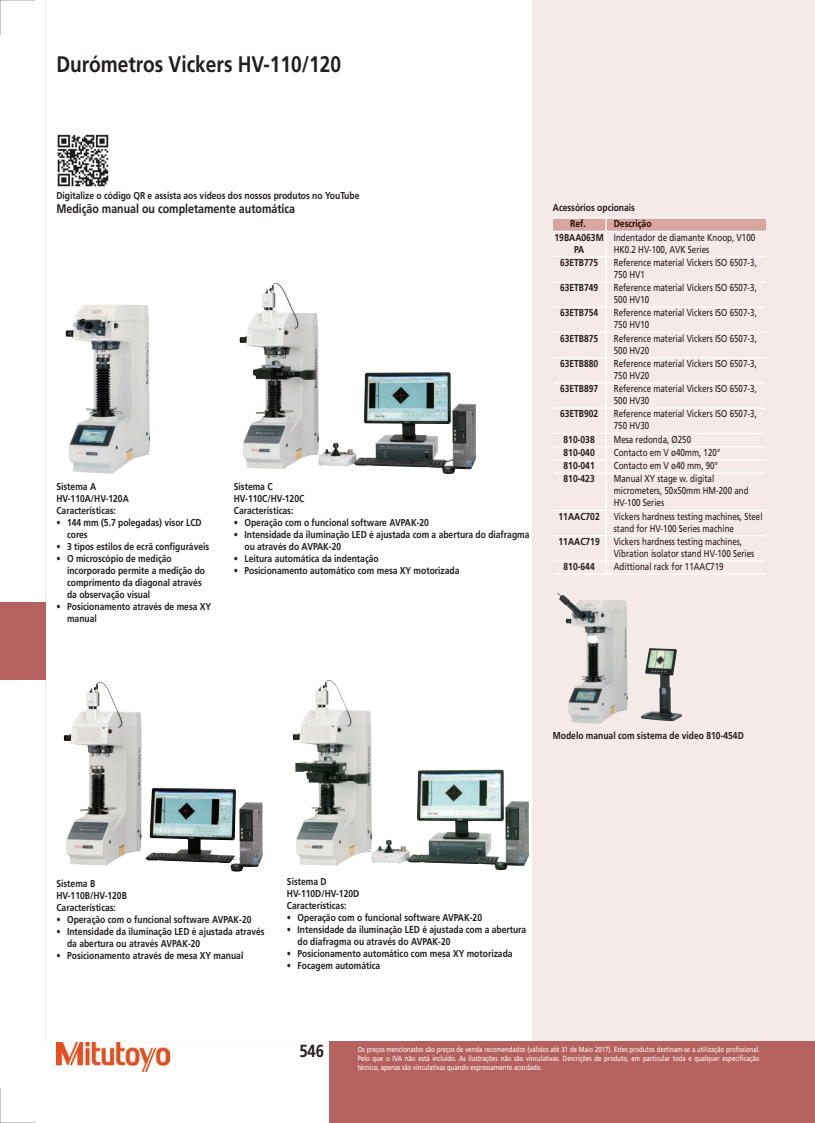
<style>
.page{position:relative;width:815px;height:1123px;background:#fff}
.page>*{position:absolute;margin:0;border:0;box-sizing:border-box;transform-origin:0 0}
.t1{font:700 22.5px "Mitutoyo Frutiger";color:#231f20}
.t2{font:700 17.5px "Mitutoyo Frutiger";color:#231f20}
.t3{font:700 12.5px "Mitutoyo Frutiger";color:#231f20}
.t4{font:700 10px/12px "Mitutoyo Frutiger";color:#231f20}
.t5{font:10px/12px "Mitutoyo Frutiger";color:#221b1b}
.t6{font:700 10px/12px "Mitutoyo Frutiger";color:#221b1b;text-align:center}
.t7{font:700 10px "Mitutoyo Frutiger";color:#220705}
.t8{font:7.5px/9px "Mitutoyo Frutiger";color:#fff;text-align:justify}
</style>
<div class="page">
<hr style="left:0;top:0;width:1px;height:35px;background:#000">
<hr style="left:814px;top:0;width:1px;height:35px;background:#000">
<hr style="left:814px;top:1088px;width:1px;height:35px;background:#000">
<hr style="left:0;top:1088px;width:1px;height:35px;background:#000">
<hr style="left:0;top:1122px;width:35px;height:1px;background:#000">
<hr style="left:0;top:0;width:35px;height:1px;background:#000">
<div style="left:46px;top:0;width:768px;height:1041px;background:#f6eae8"></div>
<img style="left:46px;top:0;width:485px;height:1041px">
<img style="left:56px;top:134px;width:54px;height:53px">
<img style="left:66px;top:305px;width:84px;height:169px">
<img style="left:239px;top:283px;width:36px;height:186px">
<img style="left:64px;top:682px;width:35px;height:126px">
<img style="left:293px;top:680px;width:35px;height:127px">
<div style="left:552px;top:218px;width:213px;height:13px;background:#d8a6a0"></div>
<hr style="left:552px;top:217px;width:54px;height:2px;background:#fff">
<hr style="left:552px;top:231px;width:54px;height:1px;background:#fff">
<hr style="left:605px;top:217px;width:160px;height:2px;background:#fff">
<hr style="left:605px;top:231px;width:160px;height:1px;background:#fff">
<hr style="left:552px;top:256px;width:54px;height:1px;background:#fff">
<hr style="left:605px;top:256px;width:160px;height:1px;background:#fff">
<hr style="left:552px;top:281px;width:54px;height:1px;background:#fff">
<hr style="left:605px;top:281px;width:160px;height:1px;background:#fff">
<hr style="left:552px;top:306px;width:54px;height:2px;background:#fff">
<hr style="left:605px;top:306px;width:160px;height:2px;background:#fff">
<hr style="left:552px;top:332px;width:54px;height:1px;background:#fff">
<hr style="left:605px;top:332px;width:160px;height:1px;background:#fff">
<hr style="left:552px;top:357px;width:54px;height:1px;background:#fff">
<hr style="left:605px;top:357px;width:160px;height:1px;background:#fff">
<hr style="left:552px;top:382px;width:54px;height:1px;background:#fff">
<hr style="left:605px;top:382px;width:160px;height:1px;background:#fff">
<hr style="left:552px;top:407px;width:54px;height:2px;background:#fff">
<hr style="left:605px;top:407px;width:160px;height:2px;background:#fff">
<hr style="left:552px;top:433px;width:54px;height:1px;background:#fff">
<hr style="left:605px;top:433px;width:160px;height:1px;background:#fff">
<hr style="left:552px;top:446px;width:54px;height:1px;background:#fff">
<hr style="left:605px;top:446px;width:160px;height:1px;background:#fff">
<hr style="left:552px;top:459px;width:54px;height:1px;background:#fff">
<hr style="left:605px;top:459px;width:160px;height:1px;background:#fff">
<svg style="left:605px;top:218px;width:1px;height:254px"></svg>
<hr style="left:552px;top:472px;width:54px;height:2px;background:#fff">
<hr style="left:605px;top:472px;width:160px;height:2px;background:#fff">
<hr style="left:605px;top:472px;width:1px;height:39px;background:#fff">
<hr style="left:552px;top:510px;width:54px;height:1px;background:#fff">
<hr style="left:605px;top:510px;width:160px;height:1px;background:#fff">
<hr style="left:552px;top:535px;width:54px;height:1px;background:#fff">
<hr style="left:605px;top:535px;width:160px;height:1px;background:#fff">
<hr style="left:552px;top:560px;width:54px;height:1px;background:#fff">
<hr style="left:605px;top:560px;width:160px;height:1px;background:#fff">
<svg style="left:605px;top:511px;width:1px;height:62px"></svg>
<hr style="left:552px;top:573px;width:54px;height:2px;background:#fff">
<hr style="left:605px;top:573px;width:160px;height:2px;background:#fff">
<img style="left:557px;top:593px;width:71px;height:130px">
<div style="left:329px;top:1041px;width:485px;height:82px;background:#b5625f"></div>
<img style="left:56px;top:1042px;width:114px;height:29px">
<div style="left:0;top:602px;width:46px;height:78px;background:#b5625f"></div>
<h1 class="t1" style="left:56px;top:51px;width:286px">Durómetros Vickers HV-110/120</h1>
<p class="t4" style="left:56px;top:190px;width:304px">Digitalize o código QR e assista aos vídeos dos nossos produtos no YouTube</p>
<p class="t3" style="left:56px;top:202px;width:240px">Medição manual ou completamente automática</p>
<p class="t4" style="left:56px;top:481px;width:74px">Sistema A<br>HV-110A/HV-120A<br>Características:</p>
<p class="t4" style="left:67px;top:517px;width:136px;text-indent:-11px">• 144 mm (5.7 polegadas) visor LCD cores</p>
<p class="t4" style="left:56px;top:541px;width:154px">• 3 tipos estilos de ecrã configuráveis</p>
<p class="t4" style="left:67px;top:553px;width:139px;text-indent:-11px">• O microscópio de medição incorporado permite a medição do comprimento da diagonal através da observação visual</p>
<p class="t4" style="left:67px;top:601px;width:146px;text-indent:-11px">• Posicionamento através de mesa XY manual</p>
<p class="t4" style="left:234px;top:481px;width:72px">Sistema C<br>HV-110C/HV-120C<br>Características:</p>
<p class="t4" style="left:234px;top:517px;width:197px">• Operação com o funcional software AVPAK-20</p>
<p class="t4" style="left:244px;top:529px;width:286px;text-indent:-11px">• Intensidade da iluminação LED é ajustada com a abertura do diafragma ou através do AVPAK-20</p>
<p class="t4" style="left:234px;top:553px;width:146px">• Leitura automática da indentação</p>
<p class="t4" style="left:234px;top:565px;width:227px">• Posicionamento automático com mesa XY motorizada</p>
<p class="t6" style="left:552px;top:202px;width:84px">Acessórios opcionais</p>
<p class="t7" style="left:570px;top:218px;width:17px">Ref.</p>
<p class="t7" style="left:613px;top:218px;width:39px">Descrição</p>
<p class="t6" style="left:554px;top:231px;width:51px">19BAA063M<br>PA</p>
<p class="t5" style="left:613px;top:231px;width:143px">Indentador de diamante Knoop, V100<br>HK0.2 HV-100, AVK Series</p>
<p class="t6" style="left:560px;top:256px;width:40px">63ETB775</p>
<p class="t5" style="left:613px;top:256px;width:145px">Reference material Vickers ISO 6507-3,<br>750 HV1</p>
<p class="t6" style="left:560px;top:282px;width:40px">63ETB749</p>
<p class="t5" style="left:613px;top:282px;width:145px">Reference material Vickers ISO 6507-3,<br>500 HV10</p>
<p class="t6" style="left:560px;top:307px;width:40px">63ETB754</p>
<p class="t5" style="left:613px;top:307px;width:145px">Reference material Vickers ISO 6507-3,<br>750 HV10</p>
<p class="t6" style="left:560px;top:332px;width:40px">63ETB875</p>
<p class="t5" style="left:613px;top:332px;width:145px">Reference material Vickers ISO 6507-3,<br>500 HV20</p>
<p class="t6" style="left:560px;top:357px;width:40px">63ETB880</p>
<p class="t5" style="left:613px;top:357px;width:145px">Reference material Vickers ISO 6507-3,<br>750 HV20</p>
<p class="t6" style="left:560px;top:383px;width:40px">63ETB897</p>
<p class="t5" style="left:613px;top:383px;width:145px">Reference material Vickers ISO 6507-3,<br>500 HV30</p>
<p class="t6" style="left:560px;top:408px;width:40px">63ETB902</p>
<p class="t5" style="left:613px;top:408px;width:145px">Reference material Vickers ISO 6507-3,<br>750 HV30</p>
<p class="t6" style="left:563px;top:433px;width:33px">810-038</p>
<p class="t5" style="left:613px;top:433px;width:79px">Mesa redonda, Ø250</p>
<p class="t6" style="left:563px;top:446px;width:33px">810-040</p>
<p class="t5" style="left:613px;top:446px;width:108px">Contacto em V ø40mm, 120°</p>
<p class="t6" style="left:563px;top:460px;width:33px">810-041</p>
<p class="t5" style="left:613px;top:460px;width:106px">Contacto em V ø40 mm, 90°</p>
<p class="t6" style="left:563px;top:473px;width:33px">810-423</p>
<p class="t5" style="left:613px;top:473px;width:136px">Manual XY stage w. digital micrometers, 50x50mm HM-200 and<br>HV-100 Series</p>
<p class="t6" style="left:558px;top:510px;width:43px">11AAC702</p>
<p class="t5" style="left:613px;top:510px;width:150px">Vickers hardness testing machines, Steel stand for HV-100 Series machine</p>
<p class="t6" style="left:558px;top:535px;width:43px">11AAC719</p>
<p class="t5" style="left:613px;top:535px;width:142px">Vickers hardness testing machines,<br>Vibration isolator stand HV-100 Series</p>
<p class="t6" style="left:563px;top:561px;width:33px">810-644</p>
<p class="t5" style="left:613px;top:561px;width:111px">Adittional rack for 11AAC719</p>
<p class="t6" style="left:552px;top:730px;width:192px">Modelo manual com sistema de video 810-454D</p>
<p class="t4" style="left:56px;top:878px;width:72px">Sistema B<br>HV-110B/HV-120B<br>Características:</p>
<p class="t4" style="left:56px;top:914px;width:197px">• Operação com o funcional software AVPAK-20</p>
<p class="t4" style="left:67px;top:926px;width:199px;text-indent:-11px">• Intensidade da iluminação LED é ajustada através da abertura ou através AVPAK-20</p>
<p class="t4" style="left:56px;top:950px;width:188px">• Posicionamento através de mesa XY manual</p>
<p class="t4" style="left:287px;top:875px;width:74px">Sistema D<br>HV-110D/HV-120D<br>Características:</p>
<p class="t4" style="left:287px;top:911px;width:197px">• Operação com o funcional software AVPAK-20</p>
<p class="t4" style="left:297px;top:923px;width:230px;text-indent:-11px">• Intensidade da iluminação LED é ajustada com a abertura do diafragma ou através do AVPAK-20</p>
<p class="t4" style="left:287px;top:947px;width:227px">• Posicionamento automático com mesa XY motorizada</p>
<p class="t4" style="left:287px;top:959px;width:95px">• Focagem automática</p>
<h2 class="t2" style="left:299px;top:1040px;width:26px">546</h2>
<p class="t8" style="left:358px;top:1044px;width:404px">Os preços mencionados são preços de venda recomendados (válidos até 31 de Maio 2017). Estes produtos destinam-se a utilização profissional.<br>Pelo que o IVA não está incluído. As ilustrações não são vinculativas. Descrições de produto, em particular toda e qualquer especificação técnica, apenas são vinculativas quando expressamente acordado.</p>
</div>
